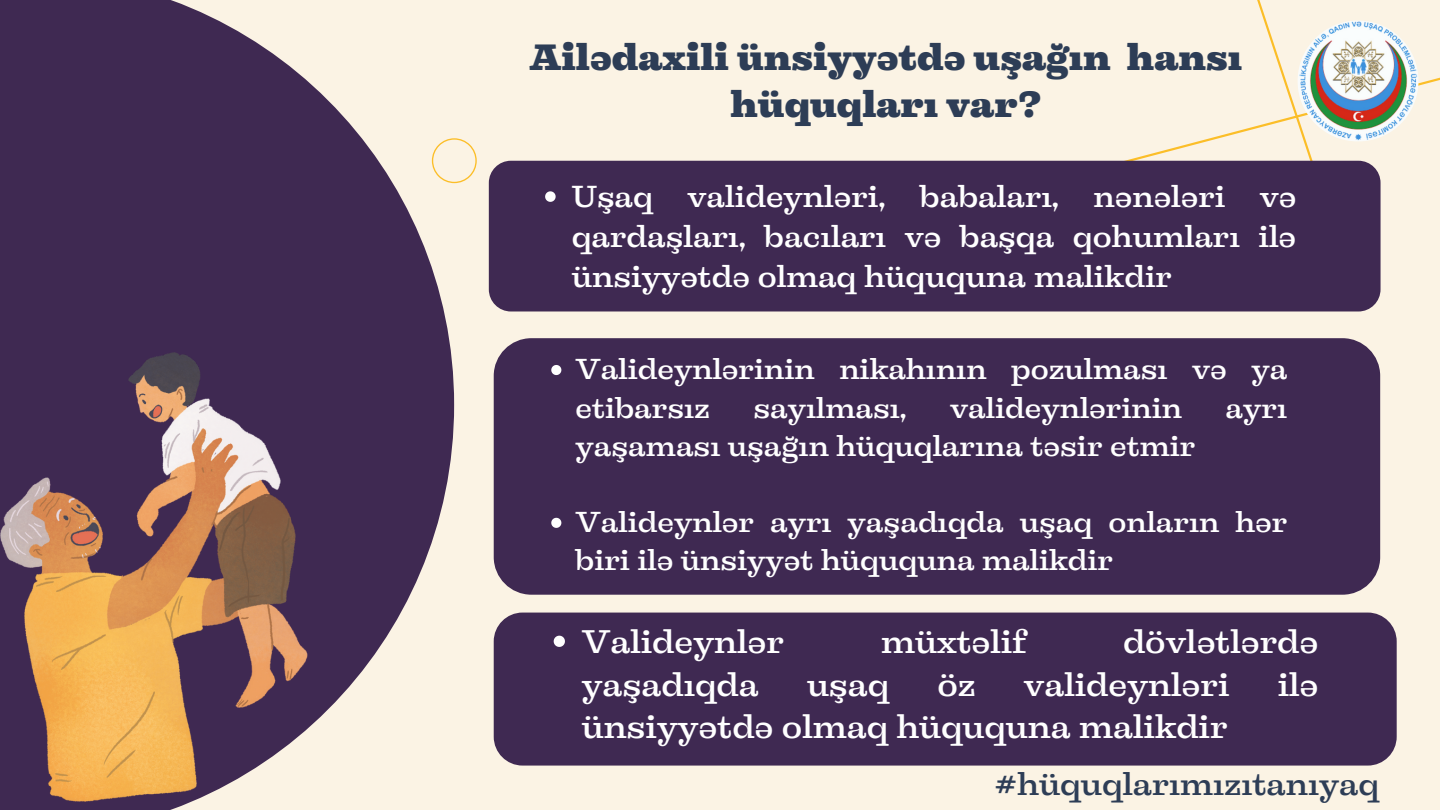
<style>
.page{position:relative;width:1440px;height:810px;background:#fbf3e4}
.page>*{position:absolute;margin:0;border:0;box-sizing:border-box;transform-origin:0 0}
.t1{font:900 34px/47.2px "Liberteen";color:#2d3d56;text-align:center}
.t2{font:500 31.1px "Liberteen";color:#fff}
.t3{font:500 30px "Liberteen";color:#2d3d56}
.t4{font:500 28.9px/39.8px "Liberteen";color:#fff;text-align:justify}
.t5{font:500 27.4px/38.2px "Liberteen";color:#fff}
</style>
<div class="page">
<svg style="left:0;top:0;width:454px;height:810px;fill:#3f2952"></svg>
<svg style="left:1118px;top:0;width:322px;height:170px"></svg>
<svg style="left:432px;top:138px;width:45px;height:45px"></svg>
<img style="left:0;top:352px;width:307px;height:450px">
<div style="left:489px;top:161px;width:892px;height:150px;background:#3f2952;border-radius:22px"></div>
<div style="left:494px;top:338px;width:886px;height:257px;background:#3f2952;border-radius:38px"></div>
<div style="left:494px;top:613px;width:903px;height:153px;background:#3f2952;border-radius:29px"></div>
<img style="left:1297px;top:20px;width:123px;height:123px">
<svg style="left:545px;top:191px;width:11px;height:11px"></svg>
<svg style="left:551px;top:365px;width:10px;height:10px"></svg>
<svg style="left:551px;top:518px;width:10px;height:10px"></svg>
<svg style="left:554px;top:636px;width:11px;height:11px"></svg>
<p class="t1" style="left:530px;top:33px;width:714px">Ailədaxili ünsiyyətdə uşağın hansı hüquqları var?</p>
<p class="t4" style="left:572px;top:176px;width:726px">Uşaq valideynləri, babaları, nənələri və qardaşları, bacıları və başqa qohumları ilə ünsiyyətdə olmaq hüququna malikdir</p>
<p class="t5" style="left:576px;top:350px;width:714px">Valideynlərinin nikahının pozulması və ya etibarsız</p>
<p class="t5" style="left:753px;top:388px;width:155px">sayılması,</p>
<p class="t5" style="left:950px;top:388px;width:234px">valideynlərinin</p>
<p class="t5" style="left:1226px;top:388px;width:63px">ayrı</p>
<p class="t5" style="left:576px;top:426px;width:621px">yaşaması uşağın hüquqlarına təsir etmir</p>
<p class="t5" style="left:576px;top:503px;width:713px">Valideynlər ayrı yaşadıqda uşaq onların hər biri ilə ünsiyyət hüququna malikdir</p>
<p class="t2" style="left:582px;top:619px;width:204px">Valideynlər</p>
<p class="t2" style="left:881px;top:619px;width:147px">müxtəlif</p>
<p class="t2" style="left:1123px;top:619px;width:197px">dövlətlərdə</p>
<p class="t2" style="left:582px;top:662px;width:179px">yaşadıqda</p>
<p class="t2" style="left:807px;top:662px;width:84px">uşaq</p>
<p class="t2" style="left:938px;top:662px;width:40px">öz</p>
<p class="t2" style="left:1024px;top:662px;width:207px">valideynləri</p>
<p class="t2" style="left:1278px;top:662px;width:42px">ilə</p>
<p class="t2" style="left:582px;top:705px;width:647px">ünsiyyətdə olmaq hüququna malikdir</p>
<p class="t3" style="left:995px;top:762px;width:386px">#hüquqlarımızıtanıyaq</p>
</div>
